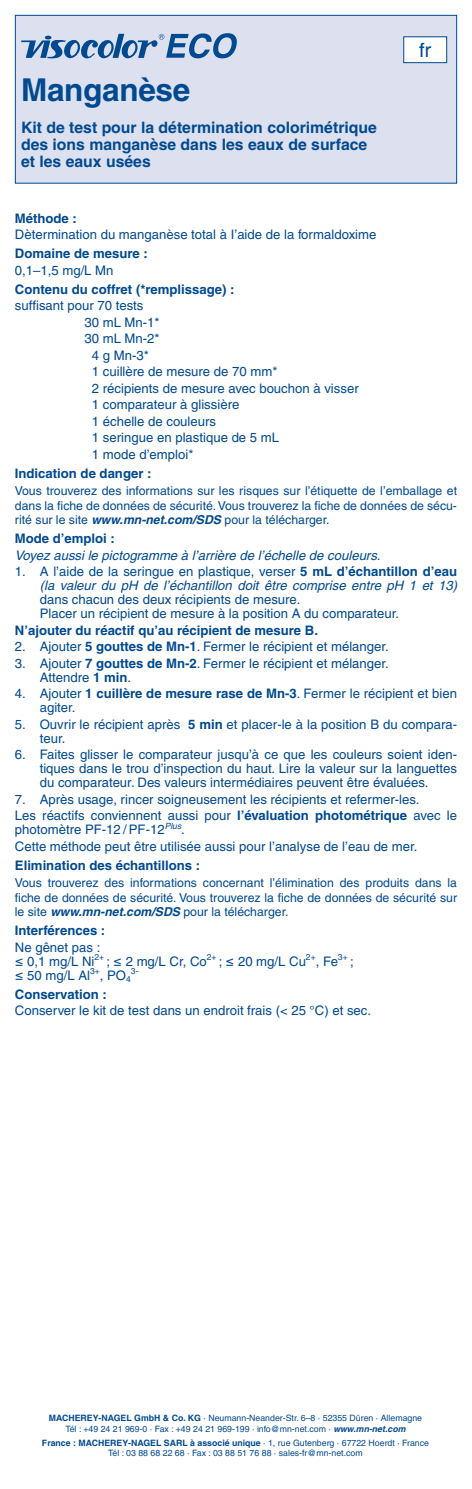
<style>
.page{position:relative;width:472px;height:1489px;background:#fff}
.page>*{position:absolute;margin:0;border:0;box-sizing:border-box;transform-origin:0 0}
.t1{font:700 31.5px "Helvetica LT Pro";letter-spacing:-.01em;color:#014990}
.t2{font:19.78px "Helvetica";color:#014990}
.t3{font:700 15.75px/17.3px "Helvetica LT Pro";color:#014990}
.t4{font:13.12px/14px "Helvetica LT Pro";color:#014990}
.t5{font:700 13.12px "Helvetica LT Pro";color:#014990}
.t6{font:italic 13.12px/14px "Helvetica LT Pro";color:#014990;text-align:right}
.t7{font:12.25px/14.7px "Helvetica LT Pro";color:#014990;text-align:justify}
.t8{font:8.75px/10.5px "Helvetica LT Pro";color:#014990;text-align:center}
.t9{font:8.58px "Helvetica LT Pro";color:#014990}
.s1{font-weight:700;font-style:italic}
.s2{font-style:normal}
.s3{font-weight:700;font-style:normal}
.s4{font-weight:700}
</style>
<div class="page">
<div style="left:15px;top:15px;width:441px;height:168px;background:#dde1ef"></div>
<svg style="left:21px;top:33px;width:215px;height:25px"></svg>
<div style="left:15px;top:15px;width:441px;height:169px;border:1px solid #014990"></div>
<div style="left:403px;top:37px;width:43px;height:26px;background:#fff"></div>
<div style="left:403px;top:36px;width:43px;height:27px;border:1px solid #014990"></div>
<h1 class="t1" style="left:21px;top:70px;width:171px">Manganèse</h1>
<p class="t3" style="left:21px;top:118px;width:357px">Kit de test pour la détermination colorimétrique des ions manganèse dans les eaux de surface et les eaux usées</p>
<h2 class="t2" style="left:419px;top:35px;width:14px">fr</h2>
<p class="t5" style="left:15px;top:210px;width:63px">Méthode :</p>
<p class="t4" style="left:15px;top:228px;width:362px">Dètermination du manganèse total à I’aide de la formaldoxime</p>
<p class="t5" style="left:15px;top:246px;width:134px">Domaine de mesure :</p>
<p class="t4" style="left:15px;top:263px;width:100px">0,1–1,5 mg/L Mn</p>
<p class="t5" style="left:15px;top:281px;width:221px">Contenu du coffret (*remplissage) :</p>
<p class="t4" style="left:15px;top:298px;width:130px">suffisant pour 70 tests</p>
<p class="t4" style="left:84px;top:315px;width:77px">30 mL Mn-1*</p>
<p class="t4" style="left:84px;top:331px;width:77px">30 mL Mn-2*</p>
<p class="t4" style="left:92px;top:348px;width:58px">4 g Mn-3*</p>
<p class="t4" style="left:92px;top:364px;width:187px">1 cuillère de mesure de 70 mm*</p>
<p class="t4" style="left:92px;top:381px;width:268px">2 récipients de mesure avec bouchon à visser</p>
<p class="t4" style="left:92px;top:397px;width:149px">1 comparateur à glissière</p>
<p class="t4" style="left:92px;top:414px;width:126px">1 échelle de couleurs</p>
<p class="t4" style="left:92px;top:430px;width:188px">1 seringue en plastique de 5 mL</p>
<p class="t4" style="left:92px;top:447px;width:103px">1 mode d’emploi*</p>
<p class="t5" style="left:15px;top:465px;width:138px">Indication de danger :</p>
<p class="t7" style="left:15px;top:483px;width:443px">Vous trouverez des informations sur les risques sur l’étiquette de l’emballage et dans la fiche de données de sécurité. Vous trouverez la fiche de données de sécu&shy;rité sur le site <span class="s1">www.mn-net.com/SDS</span> pour la télécharger.</p>
<p class="t5" style="left:15px;top:530px;width:101px">Mode d’emploi :</p>
<p class="t6" style="left:15px;top:548px;width:366px">Voyez aussi le pictogramme à l’arrière de l’échelle de couleurs.</p>
<p class="t6" style="left:15px;top:564px;width:443px"><span class="s2">1. A l’aide de la seringue en plastique, verser</span> <span class="s3">5 mL d’échantillon d’eau </span>(la valeur du pH de l’échantillon doit être comprise entre pH 1 et 13)</p>
<p class="t4" style="left:40px;top:592px;width:360px">dans chacun des deux récipients de mesure.<br>Placer un récipient de mesure à la position A du comparateur.</p>
<p class="t5" style="left:15px;top:622px;width:304px">N’ajouter du réactif qu’au récipient de mesure B.</p>
<p class="t4" style="left:15px;top:639px;width:375px">2. Ajouter <span class="s4">5 gouttes de Mn-1</span>. Fermer le récipient et mélanger.</p>
<p class="t4" style="left:40px;top:656px;width:350px;text-indent:-25px">3. Ajouter <span class="s4">7 gouttes de Mn-2</span>. Fermer le récipient et mélanger.<br>Attendre <span class="s4">1 min</span>.</p>
<p class="t4" style="left:40px;top:686px;width:418px;text-indent:-25px">4. Ajouter <span class="s4">1 cuillère de mesure rase de Mn-3</span>. Fermer le récipient et bien agiter.</p>
<p class="t4" style="left:40px;top:717px;width:418px;text-indent:-25px">5. Ouvrir le récipient après <span class="s4">5 min</span> et placer-le à la position B du compara&shy;teur.</p>
<p class="t4" style="left:40px;top:747px;width:418px;text-align:justify;text-indent:-25px">6. Faites glisser le comparateur jusqu’à ce que les couleurs soient iden&shy;tiques dans le trou d’inspection du haut. Lire la valeur sur la languettes du comparateur. Des valeurs intermédiaires peuvent être évaluées.</p>
<p class="t4" style="left:15px;top:790px;width:443px;line-height:16.4px">7. Après usage, rincer soigneusement les récipients et refermer-les.<br>Les réactifs conviennent aussi pour <span class="s4">l’évaluation photométrique</span> avec le</p>
<p class="t4" style="left:15px;top:821px;width:404px;line-height:16.4px">photomètre PF-12 / PF-12<sup>Plus</sup>.<br>Cette méthode peut être utilisée aussi pour l’analyse de l’eau de mer.</p>
<p class="t5" style="left:15px;top:857px;width:187px">Elimination des échantillons :</p>
<p class="t7" style="left:15px;top:875px;width:443px">Vous trouverez des informations concernant l’élimination des produits dans la fiche de données de sécurité. Vous trouverez la fiche de données de sécurité sur le site <span class="s1">www.mn-net.com/SDS</span> pour la télécharger.</p>
<p class="t5" style="left:15px;top:922px;width:92px">Interférences :</p>
<p class="t4" style="left:15px;top:940px;width:340px">Ne gênet pas :<br>≤ 0,1 mg/L Ni<sup>2+</sup> ; ≤ 2 mg/L Cr, Co<sup>2+</sup> ; ≤ 20 mg/L Cu<sup>2+</sup>, Fe<sup>3+</sup> ; ≤ 50 mg/L Al<sup>3+</sup>, PO<sub>4</sub></p>
<p class="t9" style="left:131px;top:966px;width:9px">3-</p>
<p class="t5" style="left:15px;top:986px;width:93px">Conservation :</p>
<p class="t4" style="left:15px;top:1003px;width:357px">Conserver le kit de test dans un endroit frais (&lt; 25 °C) et sec.</p>
<p class="t8" style="left:49px;top:1412px;width:374px"><span class="s4">MACHEREY-NAGEL GmbH &amp; Co. KG</span> · Neumann-Neander-Str. 6–8 · 52355 Düren · Allemagne<br>Tél : +49 24 21 969-0 · Fax : +49 24 21 969-199 · info@mn-net.com · <span class="s1">www.mn-net.com</span></p>
<p class="t8" style="left:42px;top:1437px;width:388px"><span class="s4">France : MACHEREY-NAGEL SARL à associé unique</span> · 1, rue Gutenberg · 67722 Hoerdt · France<br>Tél : 03 88 68 22 68 · Fax : 03 88 51 76 88 · sales-fr@mn-net.com</p>
</div>
